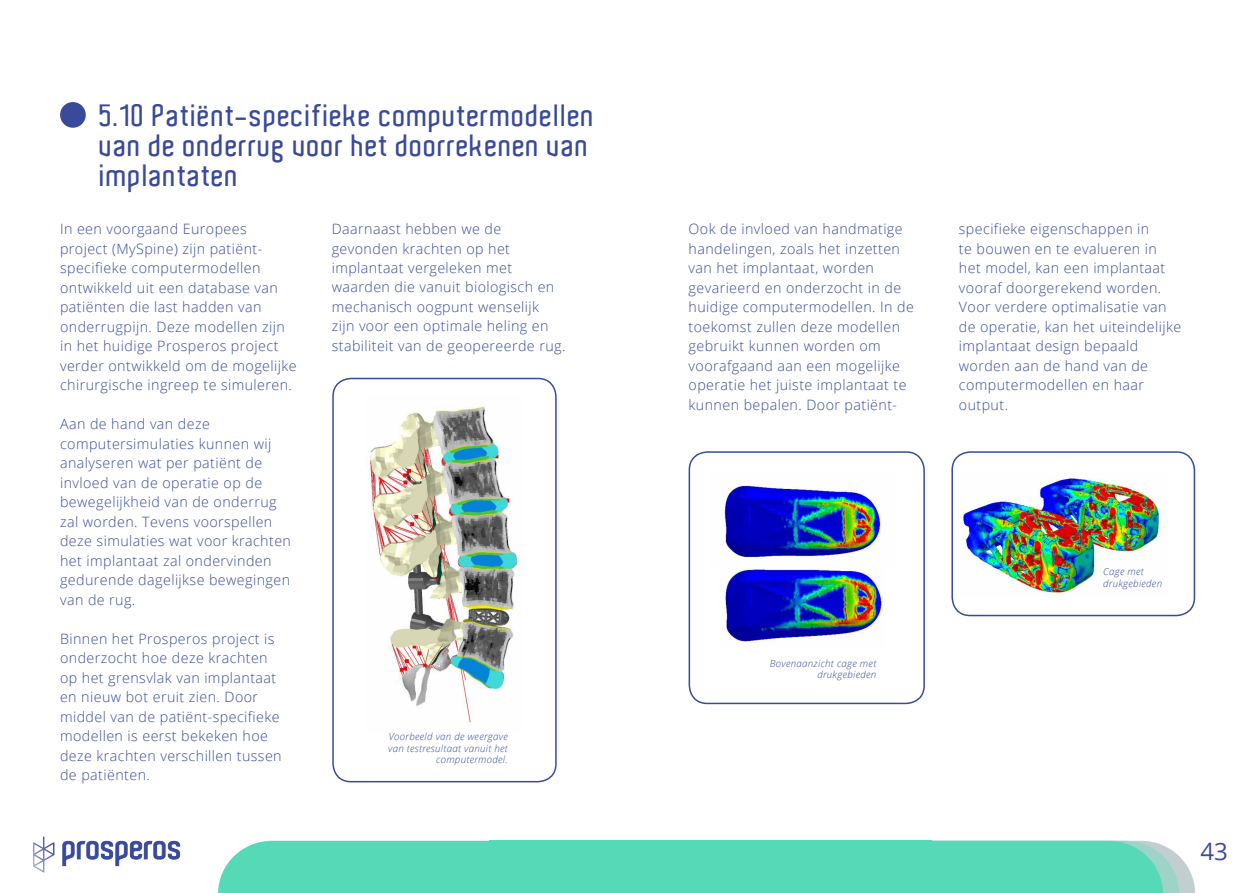
<style>
.page{position:relative;width:1259px;height:893px;background:#fff}
.page>*{position:absolute;margin:0;border:0;box-sizing:border-box;transform-origin:0 0}
.t1{font:600 30px/30px "Aldo";letter-spacing:.03em;color:#3a4a9a}
.t2{font:24px "Open Sans";color:#3a4a9a}
.t3{font:300 14.25px/19.5px "Open Sans";letter-spacing:.03em;color:#3a4a9a}
.t4{font:italic 300 9.75px/11.7px "Open Sans";letter-spacing:.03em;color:#3a4a9a;text-align:right}
</style>
<div class="page">
<div style="left:218px;top:841px;width:271px;height:52px;background:#56d9b7"></div>
<svg style="left:62px;top:841px;width:118px;height:25px"></svg>
<svg style="left:33px;top:836px;width:21px;height:36px"></svg>
<div style="left:60px;top:102px;width:26px;height:26px;background:#3a4a9a;border-radius:50%"></div>
<img style="left:368px;top:406px;width:151px;height:318px">
<div style="left:332px;top:378px;width:224px;height:404px;border:2px solid #3a4a9a;border-radius:18px"></div>
<svg style="left:931px;top:841px;width:264px;height:52px"></svg>
<div style="left:489px;top:841px;width:442px;height:52px;background:#56d9b7"></div>
<img style="left:724px;top:569px;width:160px;height:75px">
<img style="left:961px;top:478px;width:201px;height:117px">
<div style="left:688px;top:451px;width:237px;height:253px;border:2px solid #3a4a9a;border-radius:18px"></div>
<img style="left:722px;top:485px;width:160px;height:73px">
<div style="left:951px;top:451px;width:244px;height:165px;border:2px solid #3a4a9a;border-radius:18px"></div>
<h1 class="t1" style="left:100px;top:101px;width:496px">5.10 Patiënt-specifieke computermodellen van de onderrug voor het doorrekenen van implantaten</h1>
<p class="t3" style="left:60px;top:219px;width:238px">In een voorgaand Europees project (MySpine) zijn patiënt&shy;specifieke computermodellen ontwikkeld uit een database van patiënten die last hadden van onderrugpijn. Deze modellen zijn in het huidige Prosperos project verder ontwikkeld om de mogelijke chirurgische ingreep te simuleren.</p>
<p class="t3" style="left:60px;top:414px;width:232px">Aan de hand van deze computersimulaties kunnen wij analyseren wat per patiënt de invloed van de operatie op de bewegelijkheid van de onderrug zal worden. Tevens voorspellen deze simulaties wat voor krachten het implantaat zal ondervinden gedurende dagelijkse bewegingen van de rug.</p>
<p class="t3" style="left:60px;top:628px;width:223px">Binnen het Prosperos project is onderzocht hoe deze krachten op het grensvlak van implantaat en nieuw bot eruit zien. Door middel van de patiënt-specifieke modellen is eerst bekeken hoe deze krachten verschillen tussen de patiënten.</p>
<p class="t3" style="left:332px;top:219px;width:235px">Daarnaast hebben we de gevonden krachten op het implantaat vergeleken met waarden die vanuit biologisch en mechanisch oogpunt wenselijk<br>zijn voor een optimale heling en stabiliteit van de geopereerde rug.</p>
<p class="t4" style="left:388px;top:730px;width:121px">Voorbeeld van de weergave van testresultaat vanuit het computermodel.</p>
<p class="t3" style="left:688px;top:219px;width:227px">Ook de invloed van handmatige handelingen, zoals het inzetten van het implantaat, worden gevarieerd en onderzocht in de huidige computermodellen. In de toekomst zullen deze modellen gebruikt kunnen worden om voorafgaand aan een mogelijke operatie het juiste implantaat te kunnen bepalen. Door patiënt-</p>
<p class="t3" style="left:959px;top:219px;width:224px">specifieke eigenschappen in<br>te bouwen en te evalueren in het model, kan een implantaat vooraf doorgerekend worden.<br>Voor verdere optimalisatie van de operatie, kan het uiteindelijke implantaat design bepaald worden aan de hand van de computermodellen en haar output.</p>
<p class="t4" style="left:770px;top:657px;width:108px">Bovenaanzicht cage met drukgebieden</p>
<p class="t4" style="left:1103px;top:565px;width:60px;text-align:left">Cage met drukgebieden</p>
<h2 class="t2" style="left:1200px;top:835px;width:29px">43</h2>
</div>
